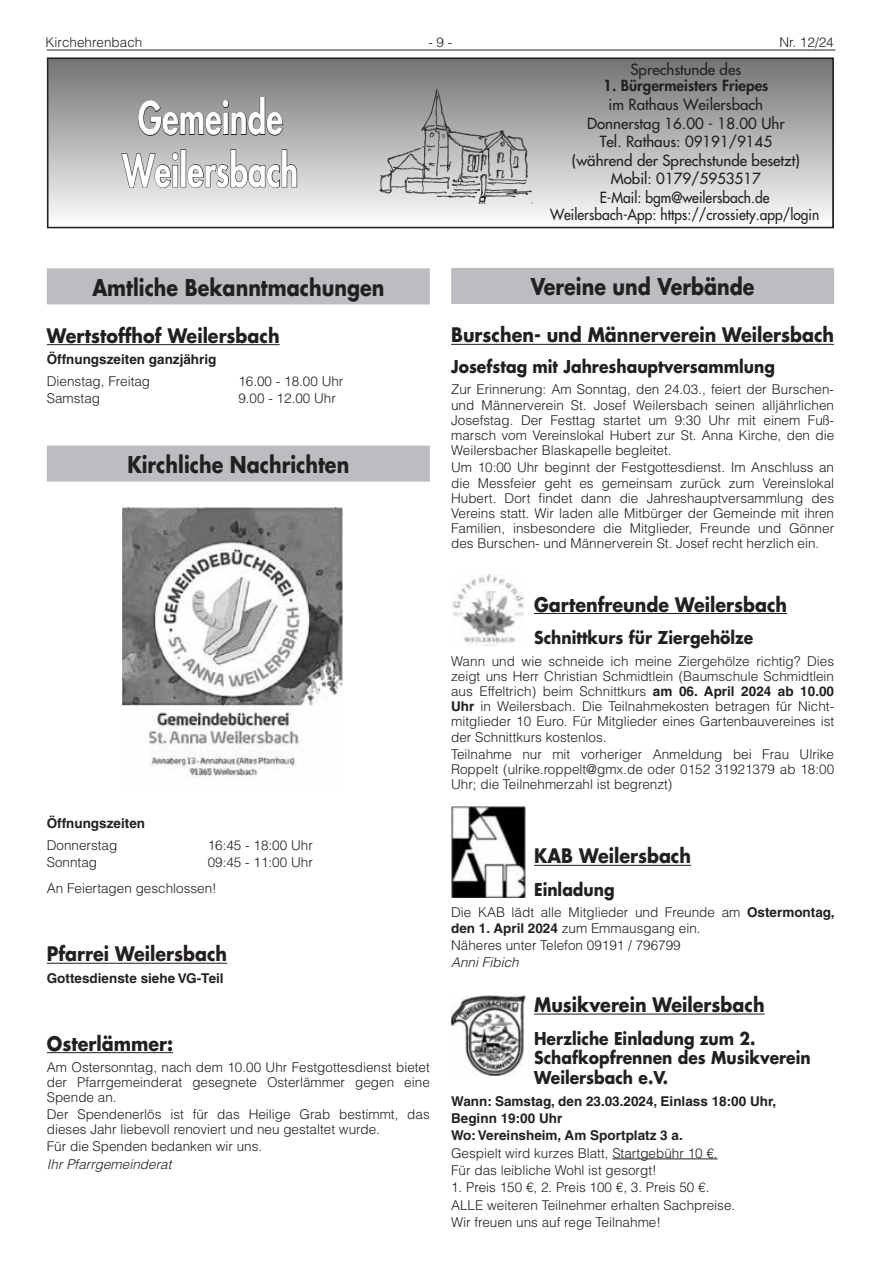
<style>
.page{position:relative;width:881px;height:1263px;background:#fff}
.page>*{position:absolute;margin:0;border:0;box-sizing:border-box;transform-origin:0 0}
.t1{font:800 43.65px/52.3px "Futura LT";color:#fff;text-align:center;scale:.75 1}
.t2{font:700 22.5px "Futura LT";color:#231f20;scale:.85 1}
.t3{font:700 19.5px "Futura LT";color:#231f20;scale:.9 1}
.t4{font:700 17.25px/19.6px "Futura LT";color:#231f20;scale:.9 1}
.t5{font:15px/18.6px "Futura LT";color:#231f20;text-align:center}
.t6{font:15px "Futura LT";color:#231f20;scale:.92 1}
.t7{font:800 15px "Futura LT";color:#231f20}
.t8{font:300 13.5px/15.1px "Helvetica LT";color:#231f20;text-align:justify}
.t9{font:700 13.5px/17.2px "Helvetica LT";color:#231f20}
.t10{font:italic 300 13.5px "Helvetica LT";color:#231f20}
.s1{font-weight:700}
</style>
<div class="page">
<hr style="left:47px;top:50px;width:788px;height:1px;background:#231f20">
<div style="left:451px;top:268px;width:382px;height:36px;background:#bcbdc0"></div>
<hr style="left:451px;top:344px;width:382px;height:1px;background:#231f20">
<hr style="left:534px;top:613px;width:252px;height:1px;background:#231f20">
<hr style="left:534px;top:865px;width:156px;height:1px;background:#231f20">
<hr style="left:534px;top:1013px;width:230px;height:1px;background:#231f20">
<hr style="left:612px;top:1158px;width:105px;height:1px;background:#231f20">
<img style="left:451px;top:574px;width:73px;height:71px">
<img style="left:451px;top:807px;width:74px;height:91px">
<img style="left:451px;top:996px;width:74px;height:79px">
<div style="left:47px;top:268px;width:382px;height:36px;background:#bcbdc0"></div>
<hr style="left:47px;top:344px;width:232px;height:1px;background:#231f20">
<div style="left:47px;top:446px;width:382px;height:36px;background:#bcbdc0"></div>
<hr style="left:47px;top:963px;width:180px;height:1px;background:#231f20">
<hr style="left:47px;top:1052px;width:126px;height:1px;background:#231f20">
<svg style="left:47px;top:58px;width:786px;height:170px;background:#b4b4b4"></svg>
<svg style="left:138px;top:97px;width:145px;height:39px;background:#8c8b8b"></svg>
<svg style="left:121px;top:152px;width:58px;height:36px;background:#acacac"></svg>
<div style="left:181px;top:149px;width:5px;height:38px;border:1px solid #231f20"></div>
<svg style="left:187px;top:149px;width:110px;height:39px;background:#b0afaf"></svg>
<img style="left:377px;top:84px;width:155px;height:119px">
<img style="left:122px;top:507px;width:220px;height:271px">
<p class="t8" style="left:45px;top:34px;width:98px">Kirchehrenbach</p>
<p class="t8" style="left:428px;top:34px;width:26px">- 9 -</p>
<p class="t8" style="left:779px;top:34px;width:56px">Nr. 12/24</p>
<h1 class="t1" style="left:122px;top:91px;width:236px">Gemeinde<br>Weilersbach</h1>
<h2 class="t2" style="left:92px;top:272px;width:345px">Amtliche Bekanntmachungen</h2>
<h3 class="t3" style="left:47px;top:322px;width:260px">Wertstoffhof Weilersbach</h3>
<p class="t9" style="left:47px;top:350px;width:171px">Öffnungszeiten ganzjährig</p>
<p class="t8" style="left:47px;top:373px;width:105px">Dienstag, Freitag</p>
<p class="t8" style="left:238px;top:373px;width:107px">16.00 - 18.00 Uhr</p>
<p class="t8" style="left:47px;top:390px;width:55px">Samstag</p>
<p class="t8" style="left:238px;top:390px;width:99px">9.00 - 12.00 Uhr</p>
<h2 class="t2" style="left:127px;top:450px;width:262px">Kirchliche Nachrichten</h2>
<p class="t9" style="left:47px;top:814px;width:100px">Öffnungszeiten</p>
<p class="t8" style="left:47px;top:837px;width:72px">Donnerstag</p>
<p class="t8" style="left:208px;top:837px;width:107px">16:45 - 18:00 Uhr</p>
<p class="t8" style="left:47px;top:854px;width:52px">Sonntag</p>
<p class="t8" style="left:47px;top:848px;width:267px;line-height:26.5px;text-indent:161px">09:45 - 11:00 Uhr<br>An Feiertagen geschlossen!</p>
<h3 class="t3" style="left:47px;top:941px;width:202px">Pfarrei Weilersbach</h3>
<p class="t9" style="left:47px;top:969px;width:178px">Gottesdienste siehe VG-Teil</p>
<h3 class="t3" style="left:47px;top:1030px;width:142px">Osterlämmer:</h3>
<p class="t8" style="left:47px;top:1060px;width:384px">Am Ostersonntag, nach dem 10.00 Uhr Festgottesdienst bietet der Pfarrgemeinderat gesegnete Osterlämmer gegen eine Spende an.</p>
<p class="t8" style="left:47px;top:1107px;width:384px">Der Spendenerlös ist für das Heilige Grab bestimmt, das dieses Jahr liebevoll renoviert und neu gestaltet wurde.</p>
<p class="t8" style="left:47px;top:1139px;width:217px">Für die Spenden bedanken wir uns.</p>
<p class="t10" style="left:47px;top:1155px;width:126px">Ihr Pfarrgemeinderat</p>
<p class="t5" style="left:630px;top:60px;width:112px">Sprechstunde des</p>
<p class="t7" style="left:603px;top:76px;width:166px">1. Bürgermeisters Friepes</p>
<p class="t5" style="left:571px;top:95px;width:229px">im Rathaus Weilersbach<br>Donnerstag 16.00 - 18.00 Uhr<br>Tel. Rathaus: 09191/9145 (während der Sprechstunde besetzt)<br>Mobil: 0179/5953517<br>E-Mail: bgm@weilersbach.de</p>
<p class="t6" style="left:550px;top:204px;width:294px">Weilersbach-App: https://crossiety.app/login</p>
<h2 class="t2" style="left:530px;top:272px;width:264px">Vereine und Verbände</h2>
<h3 class="t3" style="left:451px;top:322px;width:427px">Burschen- und Männerverein Weilersbach</h3>
<p class="t4" style="left:451px;top:356px;width:361px">Josefstag mit Jahreshauptversammlung</p>
<p class="t8" style="left:451px;top:382px;width:384px">Zur Erinnerung: Am Sonntag, den 24.03., feiert der Burschen&shy;und Männerverein St. Josef Weilersbach seinen alljährlichen Josefstag. Der Festtag startet um 9:30 Uhr mit einem Fuß&shy;marsch vom Vereinslokal Hubert zur St. Anna Kirche, den die Weilersbacher Blaskapelle begleitet.</p>
<p class="t8" style="left:451px;top:460px;width:384px">Um 10:00 Uhr beginnt der Festgottesdienst. Im Anschluss an die Messfeier geht es gemeinsam zurück zum Vereinslokal Hubert. Dort findet dann die Jahreshauptversammlung des Vereins statt. Wir laden alle Mitbürger der Gemeinde mit ihren Familien, insbesondere die Mitglieder, Freunde und Gönner des Burschen- und Männerverein St. Josef recht herzlich ein.</p>
<h3 class="t3" style="left:534px;top:591px;width:282px">Gartenfreunde Weilersbach</h3>
<p class="t4" style="left:534px;top:627px;width:245px">Schnittkurs für Ziergehölze</p>
<p class="t8" style="left:451px;top:653px;width:384px">Wann und wie schneide ich meine Ziergehölze richtig? Dies zeigt uns Herr Christian Schmidtlein (Baumschule Schmidtlein aus Effeltrich) beim Schnittkurs <span class="s1">am 06. April 2024 ab 10.00<br>Uhr</span> in Weilersbach. Die Teilnahmekosten betragen für Nicht&shy;mitglieder 10 Euro. Für Mitglieder eines Gartenbauvereines ist der Schnittkurs kostenlos.</p>
<p class="t8" style="left:451px;top:746px;width:384px">Teilnahme nur mit vorheriger Anmeldung bei Frau Ulrike Roppelt (ulrike.roppelt@gmx.de oder 0152 31921379 ab 18:00<br>Uhr; die Teilnehmerzahl ist begrenzt)</p>
<h3 class="t3" style="left:534px;top:843px;width:176px">KAB Weilersbach</h3>
<p class="t4" style="left:534px;top:879px;width:91px">Einladung</p>
<p class="t8" style="left:451px;top:905px;width:385px">Die KAB lädt alle Mitglieder und Freunde am <span class="s1">Ostermontag, den 1. April 2024</span> zum Emmausgang ein.</p>
<p class="t8" style="left:451px;top:937px;width:231px">Näheres unter Telefon 09191 / 796799</p>
<p class="t10" style="left:451px;top:954px;width:69px">Anni Fibich</p>
<h3 class="t3" style="left:534px;top:992px;width:257px">Musikverein Weilersbach</h3>
<p class="t4" style="left:534px;top:1028px;width:309px">Herzliche Einladung zum 2.<br>Schafkopfrennen des Musikverein<br>Weilersbach e.V.</p>
<p class="t9" style="left:451px;top:1092px;width:326px">Wann: Samstag, den 23.03.2024, Einlass 18:00 Uhr,<br>Beginn 19:00 Uhr<br>Wo: Vereinsheim, Am Sportplatz 3 a.</p>
<p class="t8" style="left:451px;top:1144px;width:268px;line-height:17.2px">Gespielt wird kurzes Blatt, Startgebühr 10 €.<br>Für das leibliche Wohl ist gesorgt!</p>
<p class="t8" style="left:451px;top:1178px;width:285px;line-height:17.2px;text-align:left">1. Preis 150 €, 2. Preis 100 €, 3. Preis 50 €.<br>ALLE weiteren Teilnehmer erhalten Sachpreise.<br>Wir freuen uns auf rege Teilnahme!</p>
</div>
